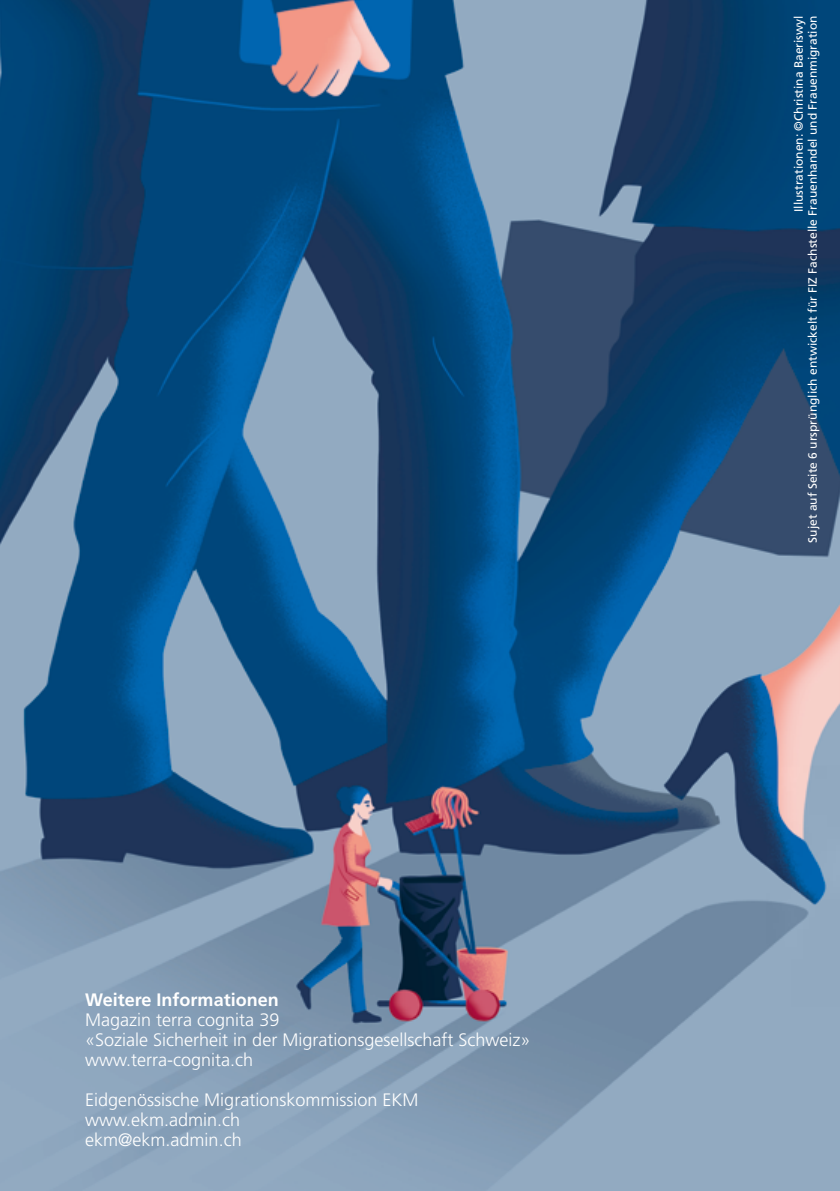
<style>
.page{position:relative;width:840px;height:1191px;background:#fff}
.page>*{position:absolute;margin:0;border:0;box-sizing:border-box;transform-origin:0 0}
.t1{font:300 18px "Frutiger LT Pro";color:#fff}
.t2{font:700 18px "Frutiger LT Pro";color:#fff}
.t3{font:12px "Frutiger LT Pro";color:#fff}
</style>
<div class="page">
<img style="left:0;top:0;width:839px;height:1191px">
<p class="t2" style="left:85px;top:989px;width:195px">Weitere Informationen</p>
<p class="t1" style="left:85px;top:1009px;width:196px">Magazin terra cognita 39</p>
<p class="t1" style="left:85px;top:1029px;width:447px">«Soziale Sicherheit in der Migrationsgesellschaft Schweiz»</p>
<p class="t1" style="left:85px;top:1049px;width:170px">www.terra-cognita.ch</p>
<p class="t1" style="left:85px;top:1089px;width:335px">Eidgenössische Migrationskommission EKM</p>
<p class="t1" style="left:85px;top:1109px;width:157px">www.ekm.admin.ch</p>
<p class="t1" style="left:85px;top:1129px;width:158px">ekm@ekm.admin.ch</p>
<p class="t3" style="left:791px;top:212px;width:198px;rotate:-90deg">Illustrationen: ©Christina Baeriswyl</p>
<p class="t3" style="left:805px;top:542px;width:528px;rotate:-90deg">Sujet auf Seite 6 ursprünglich entwickelt für FIZ Fachstelle Frauenhandel und Frauenmigration</p>
</div>
